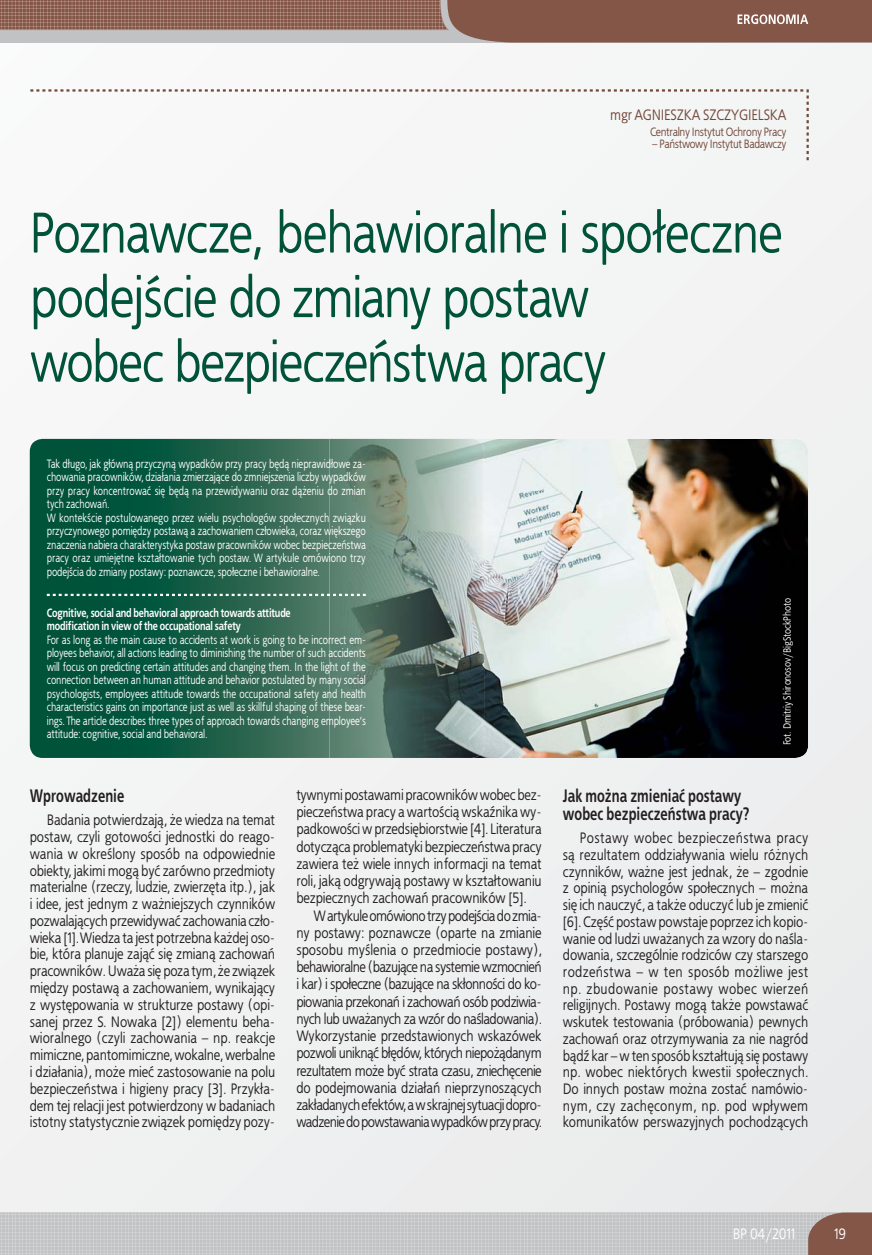
<style>
.page{position:relative;width:872px;height:1255px;background:#fff}
.page>*{position:absolute;margin:0;border:0;box-sizing:border-box;transform-origin:0 0}
.t1{font:57px/64.5px "EFN Bureau";letter-spacing:-.015em;color:#005238}
.t2{font:700 18px/18.1px "EFN Bureau";color:#231f20;scale:.85 1}
.t3{font:15px/16.8px "EFN Bureau";letter-spacing:-.01em;color:#231f20;text-align:justify}
.t4{font:15px "EFN Bureau";letter-spacing:-.03em;color:#231f20}
.t5{font:15px "EFN Bureau";letter-spacing:-.035em;color:#231f20}
.t6{font:15px "EFN Bureau";letter-spacing:.01em;color:#231f20}
.t7{font:15px "EFN Bureau";color:#734839}
.t8{font:15px "EFN Bureau";color:#fff}
.t9{font:12px/13.5px "EFN Bureau";color:#fff;scale:.9 1}
.t10{font:700 12px/13.5px "EFN Bureau";letter-spacing:-.02em;color:#fff;scale:.9 1}
.t11{font:12px "EFN Bureau";letter-spacing:-.02em;color:#734839}
.t12{font:10.5px "EFN Bureau";color:#fff}
.s1{font-style:italic}
</style>
<div class="page">
<div style="left:0;top:43px;width:872px;height:1169px;background:#f2f2f3"></div>
<svg style="left:0;top:1212px;width:872px;height:42px;background:#c2c1c1"></svg>
<svg style="left:0;top:0;width:872px;height:43px;background:#947065"></svg>
<img style="left:484px;top:439px;width:324px;height:52px">
<img style="left:484px;top:491px;width:324px;height:267px">
<img style="left:30px;top:439px;width:454px;height:319px">
<div style="left:30px;top:89px;width:778px;height:71px;background:#f6f6f7"></div>
<svg style="left:47px;top:593px;width:319px;height:3px"></svg>
<p class="t7" style="left:610px;top:106px;width:177px">mgr AGNIESZKA SZCZYGIELSKA</p>
<p class="t11" style="left:650px;top:125px;width:138px">Centralny Instytut Ochrony Pracy</p>
<p class="t11" style="left:652px;top:137px;width:136px">– Pañstwowy Instytut Badawczy</p>
<h1 class="t1" style="left:30px;top:202px;width:754px">Poznawcze, behawioralne i spo³eczne podejście do zmiany postaw<br>wobec bezpieczeñstwa pracy</h1>
<p class="t9" style="left:47px;top:457px;width:356px">Tak d³ugo, jak g³ówn¹ przyczyn¹ wypadków przy pracy bêd¹ nieprawid³owe za&shy;chowania pracowników, dzia³ania zmierzaj¹ce do zmniejszenia liczby wypadków przy pracy koncentrowaæ siê bêd¹ na przewidywaniu oraz d¹¿eniu do zmian tych zachowañ.<br>W kontekście postulowanego przez wielu psychologów spo³ecznych zwi¹zku przyczynowego pomiêdzy postaw¹ a zachowaniem cz³owieka, coraz wiêkszego znaczenia nabiera charakterystyka postaw pracowników wobec bezpieczeñstwa pracy oraz umiejêtne kszta³towanie tych postaw. W artykule omówiono trzy podejścia do zmiany postawy: poznawcze, spo³eczne i behawioralne.</p>
<p class="t10" style="left:47px;top:605px;width:273px">Cognitive, social and behavioral approach towards attitude modification in view of the occupational safety</p>
<p class="t9" style="left:47px;top:633px;width:356px;text-align:justify">For as long as the main cause to accidents at work is going to be incorrect em&shy;ployees behavior, all actions leading to diminishing the number of such accidents will focus on predicting certain attitudes and changing them. In the light of the connection between an human attitude and behavior postulated by many social psychologists, employees attitude towards the occupational safety and health characteristics gains on importance just as well as skillful shaping of these bear&shy;ings. The article describes three types of approach towards changing employee’s attitude: cognitive, social and behavioral.</p>
<p class="t2" style="left:30px;top:786px;width:113px">Wprowadzenie</p>
<p class="t3" style="left:30px;top:811px;width:247px;text-indent:17px">Badania potwierdzaj¹, ¿e wiedza na temat postaw, czyli gotowości jednostki do reago&shy;wania w określony sposób na odpowiednie obiekty, jakimi mog¹ byæ zarówno przedmioty materialne (rzeczy, ludzie, zwierzêta itp.), jak i idee, jest jednym z wa¿niejszych czynników pozwalaj¹cych przewidywaæ zachowania cz³o&shy;wieka [1]. Wiedza ta jest potrzebna ka¿dej oso&shy;bie, która planuje zaj¹æ siê zmian¹ zachowañ pracowników<span class="s1">.</span> Uwa¿a siê poza tym, ¿e zwi¹zek miêdzy postaw¹ a zachowaniem, wynikaj¹cy z wystêpowania w strukturze postawy (opi&shy;sanej przez S. Nowaka [2]) elementu beha&shy;wioralnego (czyli zachowania – np. reakcje mimiczne, pantomimiczne, wokalne, werbalne i dzia³ania), mo¿e mieæ zastosowanie na polu bezpieczeñstwa i higieny pracy [3]. Przyk³a&shy;dem tej relacji jest potwierdzony w badaniach istotny statystycznie zwi¹zek pomiêdzy pozy-</p>
<p class="t3" style="left:296px;top:786px;width:247px">tywnymi postawami pracowników wobec bez-</p>
<p class="t3" style="left:296px;top:803px;width:247px">pieczeñstwa pracy a wartości¹ wskaźnika wy-</p>
<p class="t3" style="left:296px;top:821px;width:247px">padkowości w przedsiêbiorstwie [4]. Literatura</p>
<p class="t3" style="left:296px;top:838px;width:247px">dotycz¹ca problematyki bezpieczeñstwa pracy</p>
<p class="t3" style="left:296px;top:855px;width:247px">zawiera te¿ wiele innych informacji na temat</p>
<p class="t3" style="left:296px;top:872px;width:247px">roli, jak¹ odgrywaj¹ postawy w kszta³towaniu</p>
<p class="t3" style="left:296px;top:890px;width:232px">bezpiecznych zachowañ pracowników [5].</p>
<p class="t3" style="left:313px;top:907px;width:230px">W artykule omówiono trzy podejścia do zmia-</p>
<p class="t3" style="left:296px;top:924px;width:247px">ny postawy: poznawcze (oparte na zmianie</p>
<p class="t6" style="left:296px;top:941px;width:247px">sposobu myślenia o przedmiocie postawy),</p>
<p class="t3" style="left:296px;top:959px;width:247px">behawioralne (bazuj¹ce na systemie wzmocnieñ</p>
<p class="t3" style="left:296px;top:976px;width:247px">i kar) i spo³eczne (bazuj¹ce na sk³onności do ko-</p>
<p class="t3" style="left:296px;top:993px;width:247px">piowania przekonañ i zachowañ osób podziwia-</p>
<p class="t3" style="left:296px;top:1010px;width:247px">nych lub uwa¿anych za wzór do naśladowania).</p>
<p class="t3" style="left:296px;top:1027px;width:247px">Wykorzystanie przedstawionych wskazówek</p>
<p class="t3" style="left:296px;top:1045px;width:247px">pozwoli unikn¹æ b³êdów, których niepo¿¹danym</p>
<p class="t3" style="left:296px;top:1062px;width:247px">rezultatem mo¿e byæ strata czasu, zniechêcenie</p>
<p class="t3" style="left:296px;top:1079px;width:247px">do podejmowania dzia³añ nieprzynosz¹cych</p>
<p class="t4" style="left:296px;top:1096px;width:247px">zak³adanych efektów, a w skrajnej sytuacji dopro-</p>
<p class="t5" style="left:296px;top:1113px;width:247px">wadzenie do powstawania wypadków przy pracy.</p>
<p class="t12" style="left:781px;top:745px;width:149px;rotate:-90deg">Fot. Dmitriy Shironosov/BigStockPhoto</p>
<p class="t2" style="left:563px;top:786px;width:221px">Jak mo¿na zmieniaæ postawy wobec bezpieczeñstwa pracy?</p>
<p class="t3" style="left:563px;top:830px;width:247px;text-indent:17px">Postawy wobec bezpieczeñstwa pracy s¹ rezultatem oddzia³ywania wielu ró¿nych czynników, wa¿ne jest jednak, ¿e – zgodnie z opini¹ psychologów spo³ecznych – mo¿na siê ich nauczyæ, a tak¿e oduczyæ lub je zmieniæ [6]. Czêśæ postaw powstaje poprzez ich kopio&shy;wanie od ludzi uwa¿anych za wzory do naśla&shy;dowania, szczególnie rodziców czy starszego rodzeñstwa – w ten sposób mo¿liwe jest np. zbudowanie postawy wobec wierzeñ religijnych. Postawy mog¹ tak¿e powstawaæ wskutek testowania (próbowania) pewnych zachowañ oraz otrzymywania za nie nagród b¹dź kar – w ten sposób kszta³tuj¹ siê postawy np. wobec niektórych kwestii spo³ecznych.<br>Do innych postaw mo¿na zostaæ namówio&shy;nym, czy zachêconym, np. pod wp³ywem komunikatów perswazyjnych pochodz¹cych</p>
<p class="t8" style="left:733px;top:1225px;width:64px">BP 04/2011</p>
<p class="t8" style="left:834px;top:1225px;width:13px">19</p>
</div>
